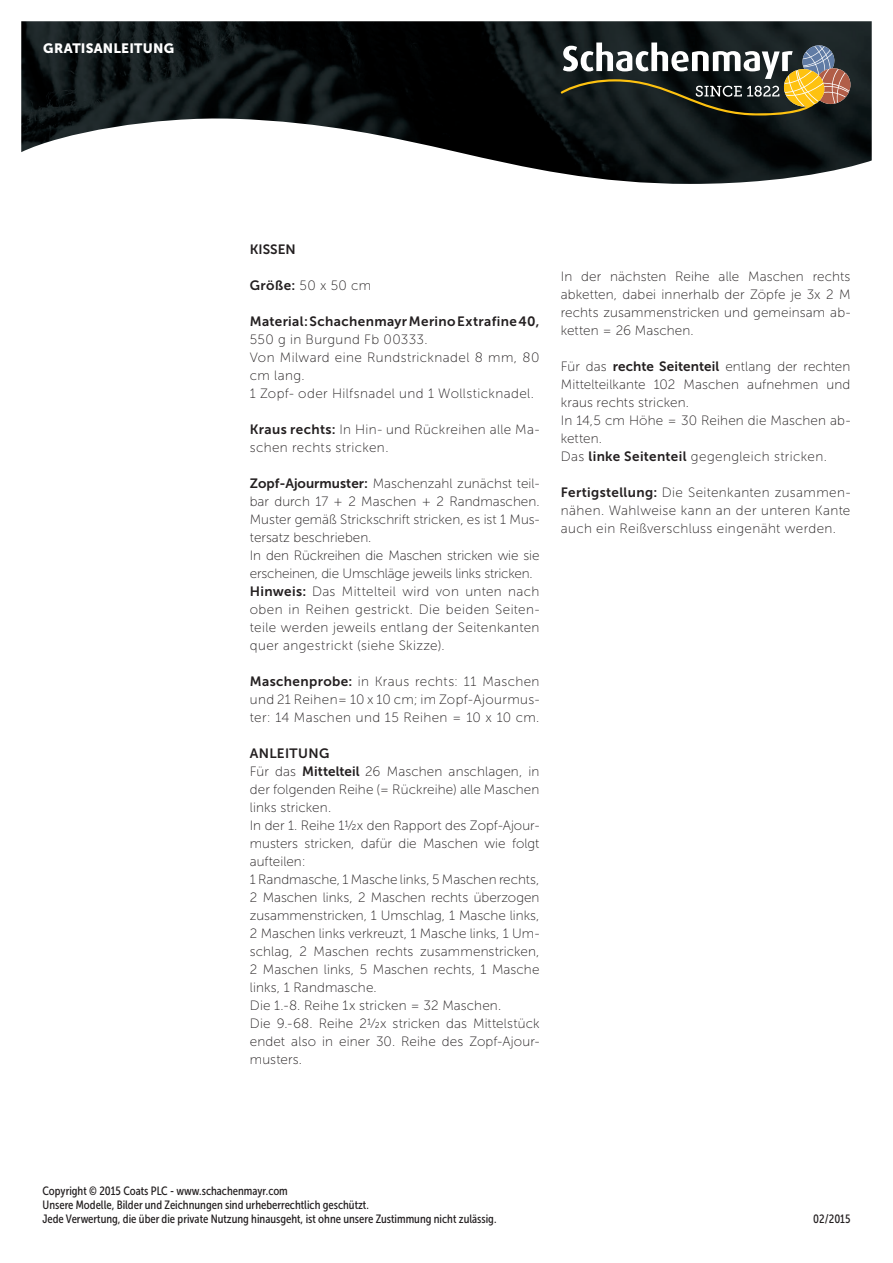
<style>
.page{position:relative;width:893px;height:1263px;background:#fff}
.page>*{position:absolute;margin:0;border:0;box-sizing:border-box;transform-origin:0 0}
.t1{font:13.5px/18px "Museo Sans 100";letter-spacing:.005em;color:#231f20}
.t2{font:13.5px/18px "Museo Sans 100";letter-spacing:.03em;color:#231f20}
.t3{font:13.5px/18px "Museo Sans 100";letter-spacing:.025em;color:#231f20}
.t4{font:13.5px "Museo Sans 700";letter-spacing:.03em;color:#231f20}
.t5{font:13.5px "Museo Sans 900";letter-spacing:.015em;color:#fff}
.t6{font:12px/14.4px "Museo Sans Cond 500";color:#231f20}
.s1{font-family:"Museo Sans 700"}
</style>
<div class="page">
<img style="left:21px;top:21px;width:851px;height:163px">
<svg style="left:561px;top:43px;width:289px;height:72px;background:#535246"></svg>
<p class="t5" style="left:43px;top:40px;width:133px">GRATISANLEITUNG</p>
<p class="t4" style="left:250px;top:242px;width:47px">KISSEN</p>
<p class="t1" style="left:250px;top:276px;width:123px"><span class="s1">Größe:</span> 50 x 50 cm</p>
<p class="t4" style="left:250px;top:314px;width:291px">Material: Schachenmayr Merino Extrafine 40,</p>
<p class="t2" style="left:250px;top:330px;width:291px">550 g in Burgund Fb 00333.<br>Von Milward eine Rundstricknadel 8 mm, 80 cm lang.<br>1 Zopf- oder Hilfsnadel und 1 Wollsticknadel.</p>
<p class="t3" style="left:250px;top:420px;width:291px"><span class="s1">Kraus rechts:</span> In Hin- und Rückreihen alle Ma&shy;schen rechts stricken.</p>
<p class="t1" style="left:250px;top:474px;width:291px"><span class="s1">Zopf-Ajourmuster:</span> Maschenzahl zunächst teil&shy;bar durch 17 + 2 Maschen + 2 Randmaschen.<br>Muster gemäß Strickschrift stricken, es ist 1 Mus&shy;tersatz beschrieben.<br>In den Rückreihen die Maschen stricken wie sie erscheinen, die Umschläge jeweils links stricken.<br><span class="s1">Hinweis:</span> Das Mittelteil wird von unten nach oben in Reihen gestrickt. Die beiden Seiten&shy;teile werden jeweils entlang der Seitenkanten quer angestrickt (siehe Skizze).</p>
<p class="t1" style="left:250px;top:672px;width:291px;text-align:justify"><span class="s1">Maschenprobe:</span> in Kraus rechts: 11 Maschen und 21 Reihen= 10 x 10 cm; im Zopf-Ajourmus&shy;ter: 14 Maschen und 15 Reihen = 10 x 10 cm.</p>
<p class="t4" style="left:250px;top:746px;width:81px">ANLEITUNG</p>
<p class="t1" style="left:250px;top:762px;width:291px">Für das <span class="s1">Mittelteil</span> 26 Maschen anschlagen, in der folgenden Reihe (= Rückreihe) alle Maschen links stricken.<br>In der 1. Reihe 1½x den Rapport des Zopf-Ajour&shy;musters stricken, dafür die Maschen wie folgt aufteilen:<br>1 Randmasche, 1 Masche links, 5 Maschen rechts, 2 Maschen links, 2 Maschen rechts überzogen zusammenstricken, 1 Umschlag, 1 Masche links, 2 Maschen links verkreuzt, 1 Masche links, 1 Um&shy;schlag, 2 Maschen rechts zusammenstricken, 2 Maschen links, 5 Maschen rechts, 1 Masche links, 1 Randmasche.<br>Die 1.-8. Reihe 1x stricken = 32 Maschen.<br>Die 9.-68. Reihe 21/2x stricken das Mittelstück endet also in einer 30. Reihe des Zopf-Ajour&shy;musters.</p>
<p class="t1" style="left:561px;top:268px;width:291px;text-align:justify">In der nächsten Reihe alle Maschen rechts abketten, dabei innerhalb der Zöpfe je 3x 2 M rechts zusammenstricken und gemeinsam ab&shy;ketten = 26 Maschen.</p>
<p class="t1" style="left:561px;top:358px;width:291px">Für das <span class="s1">rechte Seitenteil</span> entlang der rechten Mittelteilkante 102 Maschen aufnehmen und kraus rechts stricken.<br>In 14,5 cm Höhe = 30 Reihen die Maschen ab&shy;ketten.<br>Das <span class="s1">linke Seitenteil</span> gegengleich stricken.</p>
<p class="t1" style="left:561px;top:484px;width:291px;text-align:justify"><span class="s1">Fertigstellung:</span> Die Seitenkanten zusammen&shy;nähen. Wahlweise kann an der unteren Kante auch ein Reißverschluss eingenäht werden.</p>
<p class="t6" style="left:43px;top:1183px;width:455px">Copyright © 2015 Coats PLC - www.schachenmayr.com<br>Unsere Modelle, Bilder und Zeichnungen sind urheberrechtlich geschützt.<br>Jede Verwertung, die über die private Nutzung hinausgeht, ist ohne unsere Zustimmung nicht zulässig.</p>
<p class="t6" style="left:813px;top:1212px;width:39px">02/2015</p>
</div>
